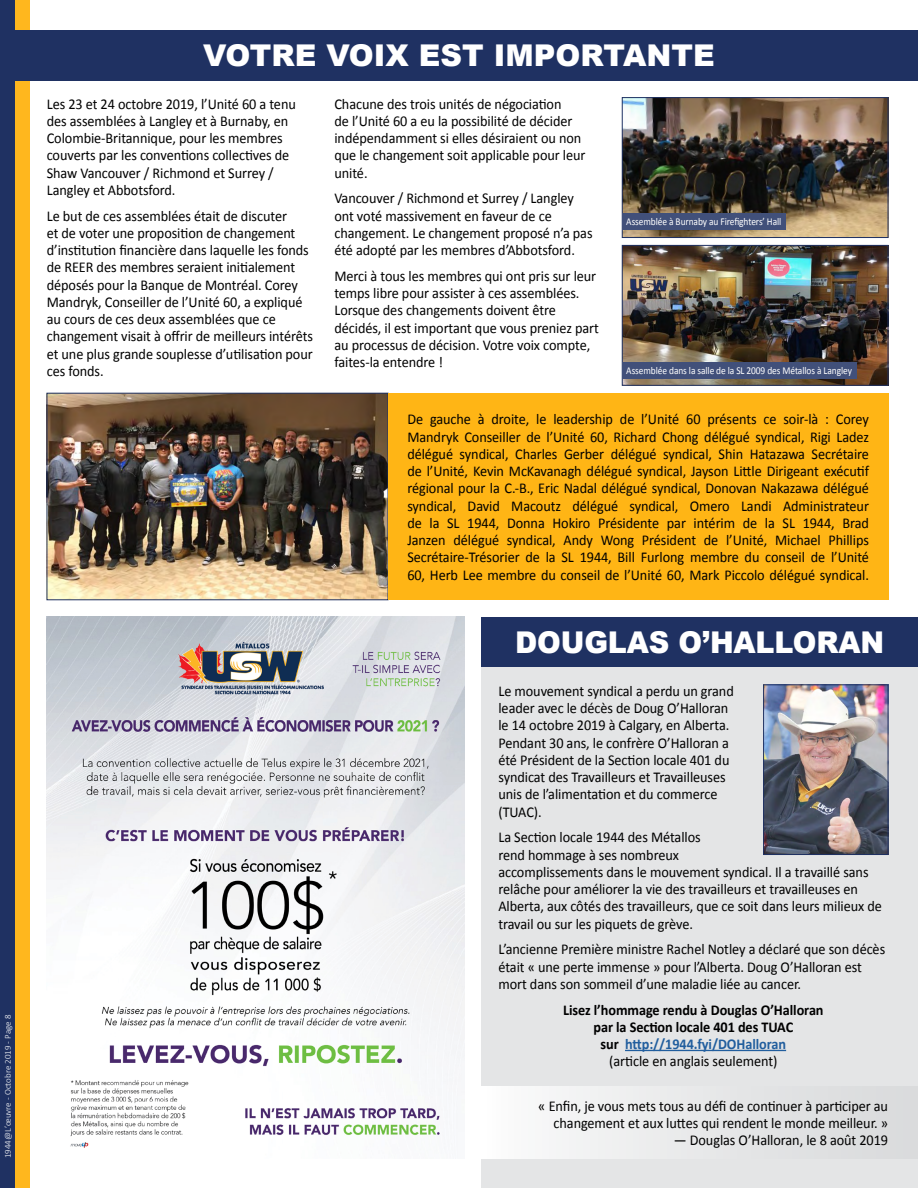
<style>
.page{position:relative;width:918px;height:1188px;background:#fff}
.page>*{position:absolute;margin:0;border:0;box-sizing:border-box;transform-origin:0 0}
.t1{font:900 30px "Arial";letter-spacing:-.005em;color:#fff}
.t2{font:900 30px "Arial";letter-spacing:-.005em;color:#fff;scale:.95 1}
.t3{font:15px/17.2px "Calibri";letter-spacing:-.005em;color:#000;scale:.95 1}
.t4{font:700 15px/17.2px "Calibri";letter-spacing:-.005em;color:#000;text-align:center;scale:.95 1}
.t5{font:10.5px "Calibri";letter-spacing:-.01em;color:#fff;scale:.9 1}
.t6{font:300 9px "Calibri";color:#fff}
.s1{color:#215e9e}
.s2{font-weight:400}
</style>
<div class="page">
<img style="left:624px;top:99px;width:262px;height:137px">
<div style="left:622px;top:97px;width:266px;height:141px;border:1px solid #1f3162"></div>
<img style="left:46px;top:617px;width:418px;height:531px">
<div style="left:481px;top:617px;width:437px;height:51px;background:#1f3162"></div>
<div style="left:481px;top:668px;width:437px;height:520px;background:#e4e5e6"></div>
<hr style="left:625px;top:1050px;width:161px;height:1px;background:#215e9e">
<img style="left:765px;top:687px;width:121px;height:166px">
<div style="left:763px;top:685px;width:125px;height:170px;border:1px solid #1f3162"></div>
<div style="left:0;top:0;width:30px;height:1188px;background:#ffb71e"></div>
<div style="left:0;top:0;width:15px;height:1188px;background:#1f3162"></div>
<div style="left:0;top:30px;width:918px;height:50px;background:#1f3162"></div>
<img style="left:49px;top:395px;width:337px;height:203px">
<div style="left:47px;top:393px;width:341px;height:207px;border:1px solid #1f3162"></div>
<div style="left:388px;top:393px;width:500px;height:207px;background:#ffb515"></div>
<img style="left:624px;top:247px;width:262px;height:137px">
<div style="left:622px;top:245px;width:266px;height:141px;border:1px solid #1f3162"></div>
<div style="left:622px;top:362px;width:234px;height:16px;background:#41507a"></div>
<div style="left:622px;top:213px;width:164px;height:16px;background:#41507a"></div>
<div style="left:481px;top:1087px;width:437px;height:71px;background:linear-gradient(to right,#fbfbfb,#d7d8da)"></div>
<p class="t6" style="left:2px;top:1158px;width:145px;rotate:-90deg">1944@L’œuvre - Octobre 2019 - Page 8</p>
<h1 class="t1" style="left:203px;top:33px;width:513px">VOTRE VOIX EST IMPORTANTE</h1>
<p class="t3" style="left:47px;top:95px;width:264px">Les 23 et 24 octobre 2019, l’Unité 60 a tenu des assemblées à Langley et à Burnaby, en Colombie-Britannique, pour les membres couverts par les conventions collectives de Shaw Vancouver / Richmond et Surrey / Langley et Abbotsford.</p>
<p class="t3" style="left:47px;top:207px;width:282px">Le but de ces assemblées était de discuter<br>et de voter une proposition de changement d’institution financière dans laquelle les fonds de REER des membres seraient initialement déposés pour la Banque de Montréal. Corey Mandryk, Conseiller de l’Unité 60, a expliqué au cours de ces deux assemblées que ce changement visait à offrir de meilleurs intérêts et une plus grande souplesse d’utilisation pour ces fonds.</p>
<p class="t3" style="left:334px;top:95px;width:266px">Chacune des trois unités de négociation<br>de l’Unité 60 a eu la possibilité de décider indépendamment si elles désiraient ou non que le changement soit applicable pour leur unité.</p>
<p class="t3" style="left:334px;top:190px;width:273px">Vancouver / Richmond et Surrey / Langley ont voté massivement en faveur de ce changement. Le changement proposé n’a pas été adopté par les membres d’Abbotsford.</p>
<p class="t3" style="left:334px;top:267px;width:280px">Merci à tous les membres qui ont pris sur leur temps libre pour assister à ces assemblées.<br>Lorsque des changements doivent être décidés, il est important que vous preniez part au processus de décision. Votre voix compte, faites-la entendre !</p>
<p class="t5" style="left:626px;top:215px;width:174px">Assemblée à Burnaby au Firefighters’ Hall</p>
<p class="t5" style="left:626px;top:364px;width:252px">Assemblée dans la salle de la SL 2009 des Métallos à Langley</p>
<p class="t3" style="left:407px;top:411px;width:487px;text-align:justify">De gauche à droite, le leadership de l’Unité 60 présents ce soir-là : Corey Mandryk Conseiller de l’Unité 60, Richard Chong délégué syndical, Rigi Ladez délégué syndical, Charles Gerber délégué syndical, Shin Hatazawa Secrétaire de l’Unité, Kevin McKavanagh délégué syndical, Jayson Little Dirigeant exécutif régional pour la C.-B., Eric Nadal délégué syndical, Donovan Nakazawa délégué syndical, David Macoutz délégué syndical, Omero Landi Administrateur de la SL 1944, Donna Hokiro Présidente par intérim de la SL 1944, Brad Janzen délégué syndical, Andy Wong Président de l’Unité, Michael Phillips Secrétaire-Trésorier de la SL 1944, Bill Furlong membre du conseil de l’Unité 60, Herb Lee membre du conseil de l’Unité 60, Mark Piccolo délégué syndical.</p>
<h1 class="t2" style="left:515px;top:621px;width:390px">DOUGLAS O’HALLORAN</h1>
<p class="t3" style="left:498px;top:682px;width:249px">Le mouvement syndical a perdu un grand leader avec le décès de Doug O’Halloran le 14 octobre 2019 à Calgary, en Alberta.<br>Pendant 30 ans, le confrère O’Halloran a été Président de la Section locale 401 du syndicat des Travailleurs et Travailleuses unis de l’alimentation et du commerce (TUAC).</p>
<p class="t3" style="left:498px;top:829px;width:405px">La Section locale 1944 des Métallos<br>rend hommage à ses nombreux<br>accomplissements dans le mouvement syndical. Il a travaillé sans relâche pour améliorer la vie des travailleurs et travailleuses en Alberta, aux côtés des travailleurs, que ce soit dans leurs milieux de travail ou sur les piquets de grève.</p>
<p class="t3" style="left:498px;top:941px;width:409px">L’ancienne Première ministre Rachel Notley a déclaré que son décès était « une perte immense » pour l’Alberta. Doug O’Halloran est mort dans son sommeil d’une maladie liée au cancer.</p>
<p class="t4" style="left:563px;top:1001px;width:276px">Lisez l’hommage rendu à Douglas O’Halloran par la Section locale 401 des TUAC<br>sur <span class="s1">http://1944.fyi/DOHalloran<br></span><span class="s2">(article en anglais seulement)</span></p>
<p class="t3" style="left:538px;top:1097px;width:370px;text-align:right">« Enfin, je vous mets tous au défi de continuer à participer au changement et aux luttes qui rendent le monde meilleur. »</p>
<p class="t3" style="left:674px;top:1132px;width:227px">— Douglas O’Halloran, le 8 août 2019</p>
</div>
